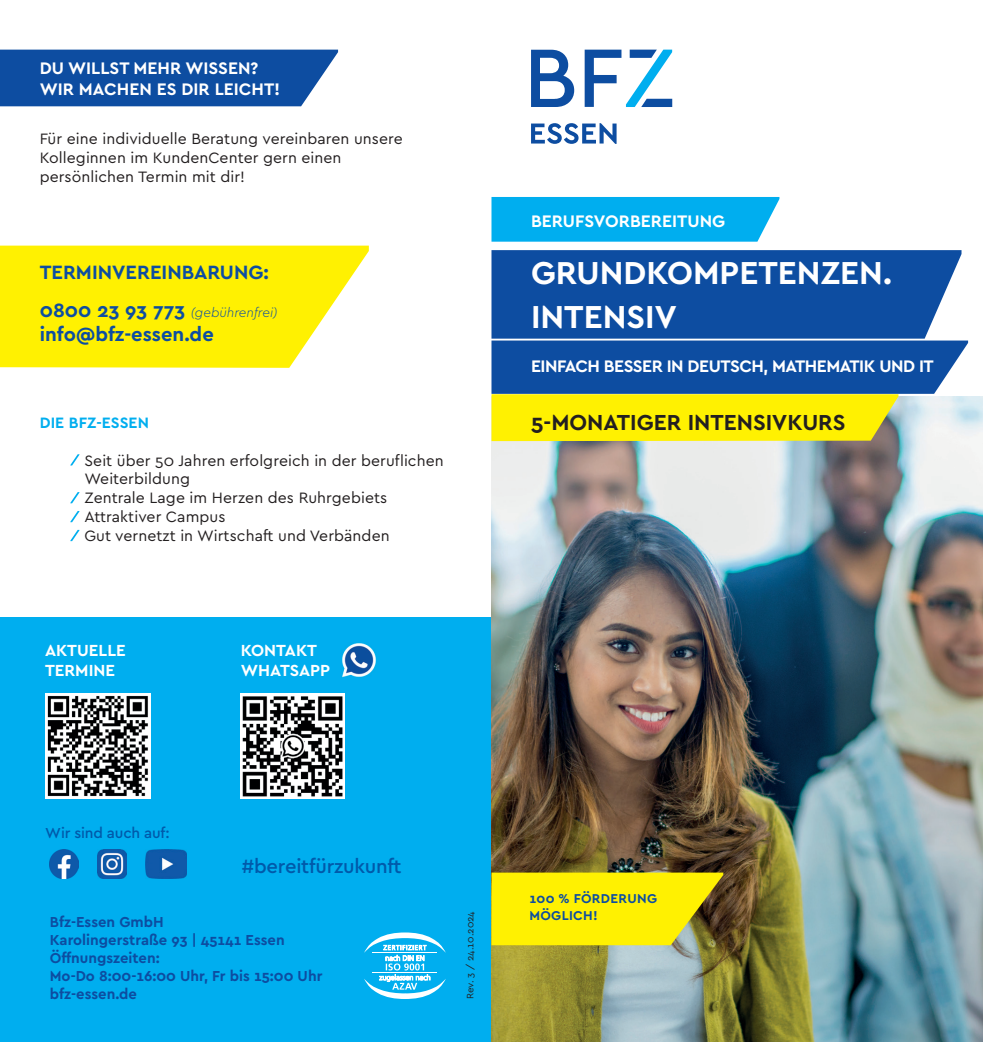
<style>
.page{position:relative;width:983px;height:1042px;background:#fff}
.page>*{position:absolute;margin:0;border:0;box-sizing:border-box;transform-origin:0 0}
.t1{font:700 33.25px/43.8px "Cera Pro";color:#fff}
.t2{font:700 22.75px "Cera Pro";color:#231f20}
.t3{font:700 20.12px "Cera Pro";color:#0d4da1}
.t4{font:500 20.12px "Cera Pro";letter-spacing:-.01em;color:#015aaa}
.t5{font:700 17.5px/21px "Cera Pro";color:#fff}
.t6{font:700 17.5px "Cera Pro";letter-spacing:-.03em;color:#fff}
.t7{font:700 16.8px/20.1px "Cera Pro";color:#fff}
.t8{font:15.75px/18.9px "Cera Pro";letter-spacing:.005em;color:#231f20}
.t9{font:700 15.75px "Cera Pro";letter-spacing:.005em;color:#00aeef}
.t10{font:700 15.05px/18.2px "Cera Pro";color:#0d4da1}
.t11{font:500 15.05px "Cera Pro";letter-spacing:-.01em;color:#015aaa}
.t12{font:italic 300 13.47px "Cera Pro";color:#0d4da1}
.t13{font:700 13.47px/16.8px "Cera Pro";letter-spacing:.025em;color:#0d4da1}
.t14{font:9.8px "Cera Pro";color:#231f20}
.s1{font-weight:700;font-style:normal;font-size:20.12px}
</style>
<div class="page">
<div style="left:0;top:617px;width:491px;height:425px;background:#00aeef"></div>
<img style="left:146px;top:849px;width:41px;height:29px">
<img style="left:98px;top:849px;width:29px;height:29px">
<img style="left:45px;top:693px;width:105px;height:105px">
<svg style="left:364px;top:932px;width:82px;height:67px"></svg>
<img style="left:50px;top:849px;width:29px;height:29px">
<img style="left:240px;top:693px;width:105px;height:105px">
<img style="left:342px;top:643px;width:34px;height:34px">
<img style="left:491px;top:396px;width:491px;height:646px">
<svg style="left:491px;top:872px;width:232px;height:73px;background:#ecdf07"></svg>
<svg style="left:531px;top:50px;width:43px;height:57px"></svg>
<svg style="left:584px;top:50px;width:88px;height:57px"></svg>
<svg style="left:531px;top:123px;width:85px;height:21px"></svg>
<div style="left:491px;top:197px;width:288px;height:45px;background:#00aeef"></div>
<svg style="left:491px;top:250px;width:470px;height:89px;background:#1754a5"></svg>
<svg style="left:0;top:246px;width:369px;height:122px;background:#fff21c"></svg>
<div style="left:0;top:50px;width:338px;height:56px;background:#0d4da1"></div>
<svg style="left:70px;top:454px;width:9px;height:11px"></svg>
<svg style="left:70px;top:492px;width:9px;height:11px"></svg>
<svg style="left:70px;top:511px;width:9px;height:11px"></svg>
<svg style="left:70px;top:530px;width:9px;height:11px"></svg>
<svg style="left:491px;top:340px;width:476px;height:101px;background:#7f9b6b"></svg>
<p class="t5" style="left:40px;top:56px;width:242px">DU WILLST MEHR WISSEN?<br>WIR MACHEN ES DIR LEICHT!</p>
<p class="t8" style="left:40px;top:129px;width:364px">Für eine individuelle Beratung vereinbaren unsere<br>Kolleginnen im KundenCenter gern einen persönlichen Termin mit dir!</p>
<p class="t3" style="left:40px;top:259px;width:231px">TERMINVEREINBARUNG:</p>
<p class="t12" style="left:40px;top:303px;width:239px"><span class="s1">0800 23 93 773</span> (gebührenfrei)</p>
<p class="t3" style="left:40px;top:321px;width:175px">info@bfz-essen.de</p>
<p class="t9" style="left:40px;top:412px;width:111px">DIE BFZ-ESSEN</p>
<p class="t8" style="left:84px;top:450px;width:361px">Seit über 50 Jahren erfolgreich in der beruflichen Weiterbildung<br>Zentrale Lage im Herzen des Ruhrgebiets Attraktiver Campus<br>Gut vernetzt in Wirtschaft und Verbänden</p>
<p class="t7" style="left:45px;top:639px;width:82px">AKTUELLE<br>TERMINE</p>
<p class="t7" style="left:241px;top:639px;width:91px">KONTAKT<br>WHATSAPP</p>
<p class="t5" style="left:531px;top:210px;width:196px">BERUFSVORBEREITUNG</p>
<h1 class="t1" style="left:531px;top:250px;width:362px">GRUNDKOMPETENZEN.<br>INTENSIV</h1>
<p class="t6" style="left:531px;top:354px;width:404px">EINFACH BESSER IN DEUTSCH, MATHEMATIK UND IT</p>
<h2 class="t2" style="left:531px;top:407px;width:316px">5-MONATIGER INTENSIVKURS</h2>
<p class="t11" style="left:45px;top:823px;width:126px">Wir sind auch auf:</p>
<p class="t4" style="left:242px;top:852px;width:161px">#bereitfürzukunft</p>
<p class="t10" style="left:50px;top:912px;width:274px">Bfz-Essen GmbH<br>Karolingerstraße 93 | 45141 Essen<br>Öffnungszeiten:<br>Mo-Do 8:00-16:00 Uhr, Fr bis 15:00 Uhr bfz-essen.de</p>
<p class="t14" style="left:463px;top:999px;width:89px;rotate:-90deg">Rev. 3 / 24.10.2024</p>
<p class="t13" style="left:529px;top:890px;width:129px">100 % FÖRDERUNG<br>MÖGLICH!</p>
</div>
